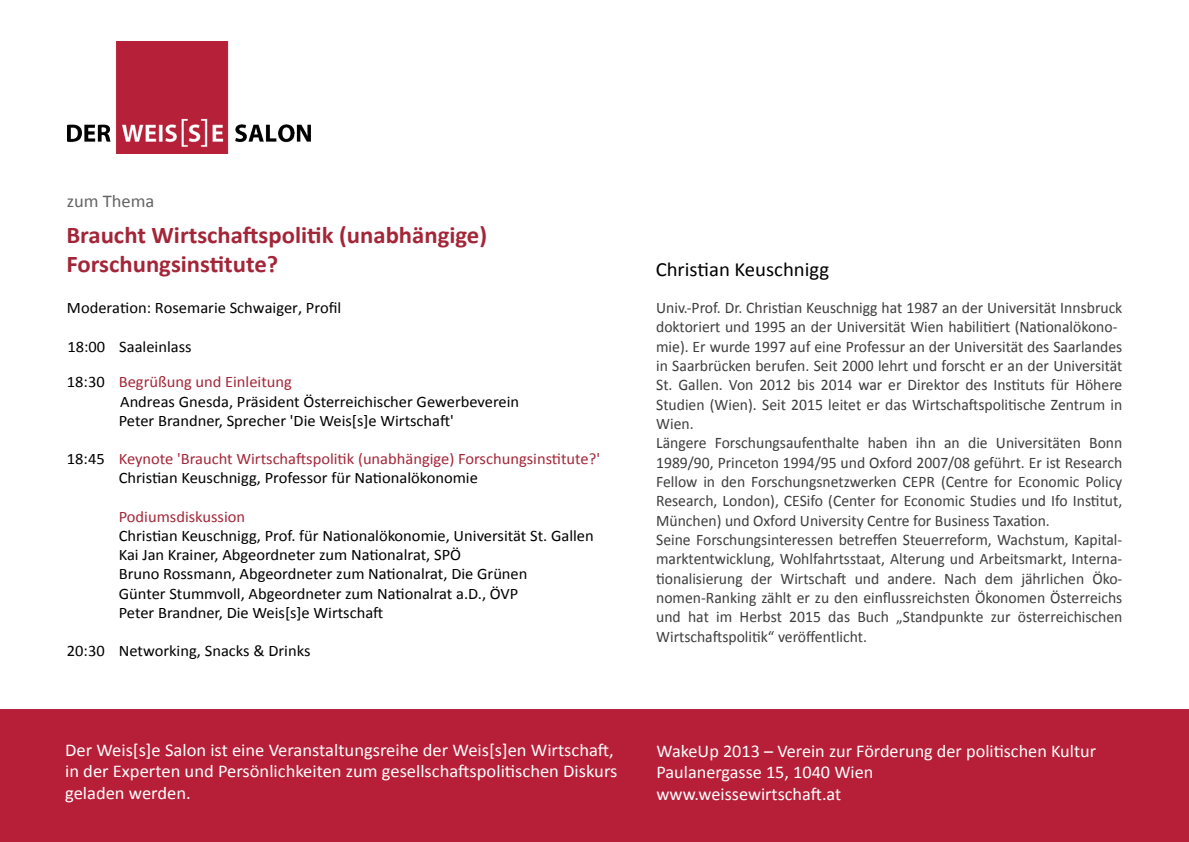
<style>
.page{position:relative;width:1189px;height:842px;background:#fff}
.page>*{position:absolute;margin:0;border:0;box-sizing:border-box;transform-origin:0 0}
.t1{font:700 24px/28.8px "Calibri";color:#a32638}
.t2{font:20.2px "Calibri";color:#000}
.t3{font:18px/21.6px "Calibri";color:#fff}
.t4{font:18px "Calibri";color:#656363}
.t5{font:16.2px/19.4px "Calibri";color:#3f3d3d}
.t6{font:16px/19.2px "Calibri";color:#000}
.t7{font:16px/19.2px "Calibri";color:#a32638}
.s1{color:#a32638}
.s2{color:#000}
</style>
<div class="page">
<div style="left:0;top:709px;width:1189px;height:133px;background:#b71f38"></div>
<img style="left:68px;top:42px;width:242px;height:111px">
<p class="t4" style="left:67px;top:189px;width:89px">zum Thema</p>
<h1 class="t1" style="left:66px;top:221px;width:422px">Braucht Wirtschaftspolitik (unabhängige)<br>Forschungsinstitute?</h1>
<p class="t6" style="left:67px;top:298px;width:276px">Moderation: Rosemarie Schwaiger, Profil</p>
<p class="t6" style="left:67px;top:337px;width:126px">18:00 Saaleinlass</p>
<p class="t6" style="left:119px;top:373px;width:402px;text-indent:-52px">18:30 <span class="s1">Begrüßung und Einleitung<br></span>Andreas Gnesda, Präsident Österreichischer Gewerbeverein<br>Peter Brandner, Sprecher 'Die Weis[s]e Wirtschaft'</p>
<p class="t7" style="left:119px;top:449px;width:483px;text-indent:-52px"><span class="s2">18:45</span> Keynote 'Braucht Wirtschaftspolitik (unabhängige) Forschungsinstitute?'<br><span class="s2">Christian Keuschnigg, Professor für Nationalökonomie</span></p>
<p class="t7" style="left:119px;top:507px;width:128px">Podiumsdiskussion</p>
<p class="t6" style="left:119px;top:526px;width:476px">Christian Keuschnigg, Prof. für Nationalökonomie, Universität St. Gallen Kai Jan Krainer, Abgeordneter zum Nationalrat, SPÖ<br>Bruno Rossmann, Abgeordneter zum Nationalrat, Die Grünen<br>Günter Stummvoll, Abgeordneter zum Nationalrat a.D., ÖVP<br>Peter Brandner, Die Weis[s]e Wirtschaft</p>
<p class="t6" style="left:67px;top:641px;width:245px">20:30 Networking, Snacks &amp; Drinks</p>
<p class="t3" style="left:65px;top:739px;width:554px">Der Weis[s]e Salon ist eine Veranstaltungsreihe der Weis[s]en Wirtschaft, in der Experten und Persönlichkeiten zum gesellschaftspolitischen Diskurs geladen werden.</p>
<p class="t2" style="left:656px;top:256px;width:175px">Christian Keuschnigg</p>
<p class="t5" style="left:656px;top:298px;width:468px">Univ.-Prof. Dr. Christian Keuschnigg hat 1987 an der Universität Innsbruck doktoriert und 1995 an der Universität Wien habilitiert (Nationalökono&shy;mie). Er wurde 1997 auf eine Professur an der Universität des Saarlandes in Saarbrücken berufen. Seit 2000 lehrt und forscht er an der Universität St. Gallen. Von 2012 bis 2014 war er Direktor des Instituts für Höhere Studien (Wien). Seit 2015 leitet er das Wirtschaftspolitische Zentrum in Wien.<br>Längere Forschungsaufenthalte haben ihn an die Universitäten Bonn 1989/90, Princeton 1994/95 und Oxford 2007/08 geführt. Er ist Research Fellow in den Forschungsnetzwerken CEPR (Centre for Economic Policy Research, London), CESifo (Center for Economic Studies und Ifo Institut, München) und Oxford University Centre for Business Taxation.<br>Seine Forschungsinteressen betreffen Steuerreform, Wachstum, Kapital&shy;marktentwicklung, Wohlfahrtsstaat, Alterung und Arbeitsmarkt, Interna&shy;tionalisierung der Wirtschaft und andere. Nach dem jährlichen Öko&shy;nomen-Ranking zählt er zu den einflussreichsten Ökonomen Österreichs und hat im Herbst 2015 das Buch „Standpunkte zur österreichischen Wirtschaftspolitik“ veröffentlicht.</p>
<p class="t3" style="left:656px;top:740px;width:441px">WakeUp 2013 – Verein zur Förderung der politischen Kultur<br>Paulanergasse 15, 1040 Wien<br>www.weissewirtschaft.at</p>
</div>
